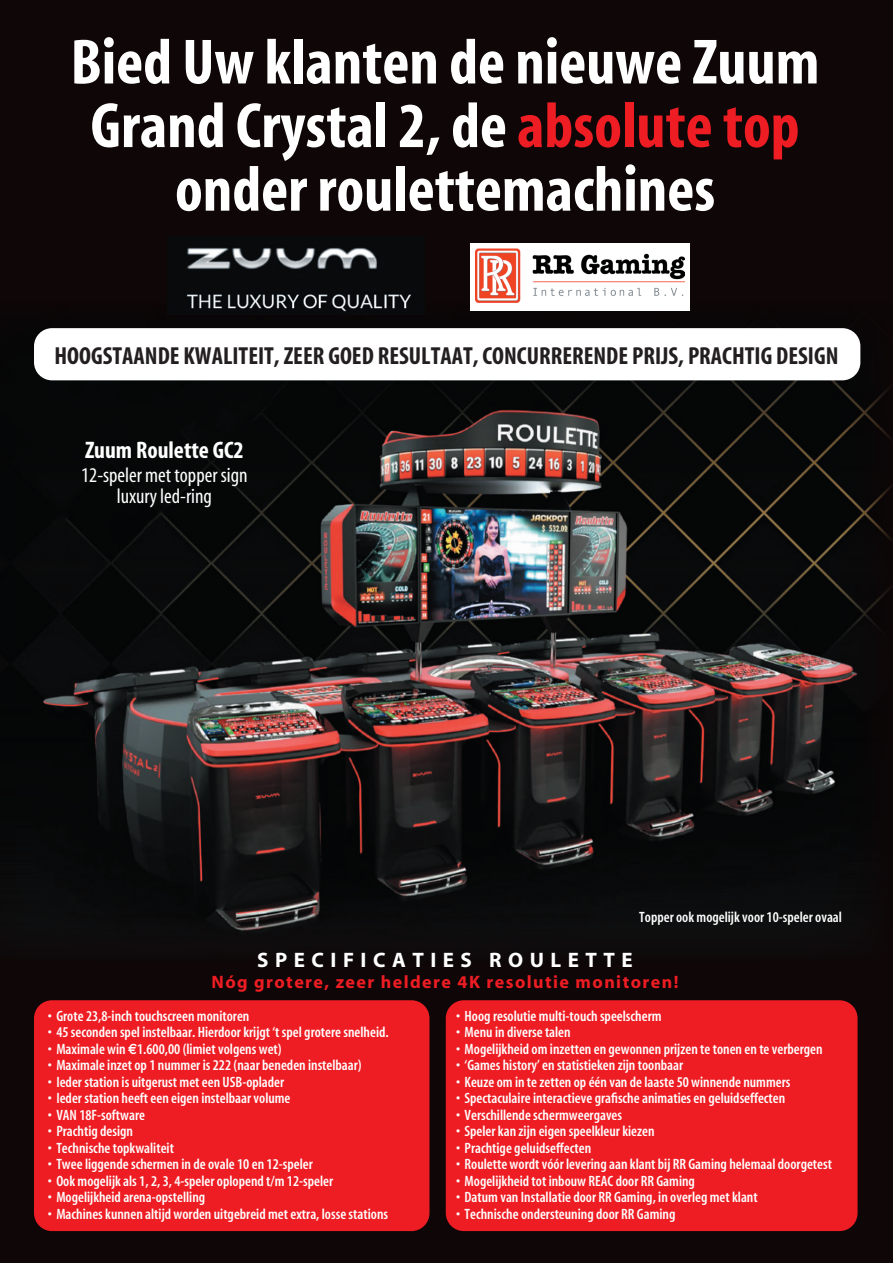
<style>
.page{position:relative;width:893px;height:1263px;background:#0e0607}
.page>*{position:absolute;margin:0;border:0;box-sizing:border-box;transform-origin:0 0}
.t1{font:700 condensed 64.5px/63.6px "Myriad";color:#fff;text-align:center}
.t2{font:700 condensed 24.75px "Myriad";color:#231f20}
.t3{font:700 condensed 24px "Myriad";color:#fff}
.t4{font:condensed 21px/21px "Myriad";color:#fff;text-align:center}
.t5{font:700 21px "Myriad";letter-spacing:.31em;color:#fff}
.t6{font:700 18px "Myriad";letter-spacing:.08em;color:#ee1d23}
.t7{font:600 condensed 15px "Myriad";color:#fff}
.s1{color:#ee1d23}
.s2{font-family:"Euro Sans";font-weight:700;font-stretch:normal}
</style>
<div class="page">
<img style="left:1px;top:303px;width:890px;height:630px">
<div style="left:34px;top:1000px;width:395px;height:231px;background:#ee1d23;border-radius:18px"></div>
<div style="left:446px;top:1000px;width:411px;height:231px;background:#ee1d23;border-radius:18px"></div>
<img style="left:167px;top:247px;width:257px;height:68px">
<div style="left:34px;top:328px;width:826px;height:52px;background:#fff;border-radius:18px"></div>
<div style="left:471px;top:243px;width:219px;height:67px;background:#fff"></div>
<img style="left:475px;top:248px;width:209px;height:55px">
<h1 class="t1" style="left:71px;top:33px;width:750px">Bied Uw klanten de nieuwe Zuum<br>Grand Crystal 2, de <span class="s1">absolute top </span>onder roulettemachines</h1>
<h2 class="t2" style="left:55px;top:343px;width:785px">HOOGSTAANDE KWALITEIT, ZEER GOED RESULTAAT, CONCURRERENDE PRIJS, PRACHTIG DESIGN</h2>
<h3 class="t3" style="left:85px;top:438px;width:160px">Zuum Roulette GC2</h3>
<h3 class="t4" style="left:81px;top:466px;width:168px">12-speler met topper sign luxury led-ring</h3>
<p class="t7" style="left:639px;top:910px;width:204px">Topper ook mogelijk voor 10-speler ovaal</p>
<h3 class="t5" style="left:257px;top:949px;width:377px">SPECIFICATIES ROULETTE</h3>
<p class="t6" style="left:212px;top:972px;width:469px">Nóg grotere, zeer heldere 4K resolutie monitoren!</p>
<p class="t7" style="left:48px;top:1008px;width:203px">• Grote 23,8-inch touchscreen monitoren</p>
<p class="t7" style="left:48px;top:1025px;width:342px">• 45 seconden spel instelbaar. Hierdoor krijgt ‘t spel grotere snelheid.</p>
<p class="t7" style="left:48px;top:1041px;width:235px">• Maximale win <span class="s2">€</span>1.600,00 (limiet volgens wet)</p>
<p class="t7" style="left:48px;top:1058px;width:315px">• Maximale inzet op 1 nummer is 222 (naar beneden instelbaar)</p>
<p class="t7" style="left:48px;top:1074px;width:238px">• Ieder station is uitgerust met een USB-oplader</p>
<p class="t7" style="left:48px;top:1091px;width:244px">• Ieder station heeft een eigen instelbaar volume</p>
<p class="t7" style="left:48px;top:1107px;width:99px">• VAN 18F-software</p>
<p class="t7" style="left:48px;top:1124px;width:87px">• Prachtig design</p>
<p class="t7" style="left:48px;top:1140px;width:128px">• Technische topkwaliteit</p>
<p class="t7" style="left:48px;top:1157px;width:266px">• Twee liggende schermen in de ovale 10 en 12-speler</p>
<p class="t7" style="left:48px;top:1173px;width:287px">• Ook mogelijk als 1, 2, 3, 4-speler oplopend t/m 12-speler</p>
<p class="t7" style="left:48px;top:1190px;width:159px">• Mogelijkheid arena-opstelling</p>
<p class="t7" style="left:48px;top:1206px;width:342px">• Machines kunnen altijd worden uitgebreid met extra, losse stations</p>
<p class="t7" style="left:456px;top:1008px;width:207px">• Hoog resolutie multi-touch speelscherm</p>
<p class="t7" style="left:456px;top:1025px;width:116px">• Menu in diverse talen</p>
<p class="t7" style="left:456px;top:1041px;width:368px">• Mogelijkheid om inzetten en gewonnen prijzen te tonen en te verbergen</p>
<p class="t7" style="left:456px;top:1058px;width:229px">• ‘Games history’ en statistieken zijn toonbaar</p>
<p class="t7" style="left:456px;top:1074px;width:336px">• Keuze om in te zetten op één van de laaste 50 winnende nummers</p>
<p class="t7" style="left:456px;top:1091px;width:331px">• Spectaculaire interactieve grafische animaties en geluidseffecten</p>
<p class="t7" style="left:456px;top:1107px;width:168px">• Verschillende schermweergaves</p>
<p class="t7" style="left:456px;top:1124px;width:200px">• Speler kan zijn eigen speelkleur kiezen</p>
<p class="t7" style="left:456px;top:1140px;width:137px">• Prachtige geluidseffecten</p>
<p class="t7" style="left:456px;top:1157px;width:377px">• Roulette wordt vóór levering aan klant bij RR Gaming helemaal doorgetest</p>
<p class="t7" style="left:456px;top:1173px;width:240px">• Mogelijkheid tot inbouw REAC door RR Gaming</p>
<p class="t7" style="left:456px;top:1190px;width:303px">• Datum van Installatie door RR Gaming, in overleg met klant</p>
<p class="t7" style="left:456px;top:1206px;width:221px">• Technische ondersteuning door RR Gaming</p>
</div>
